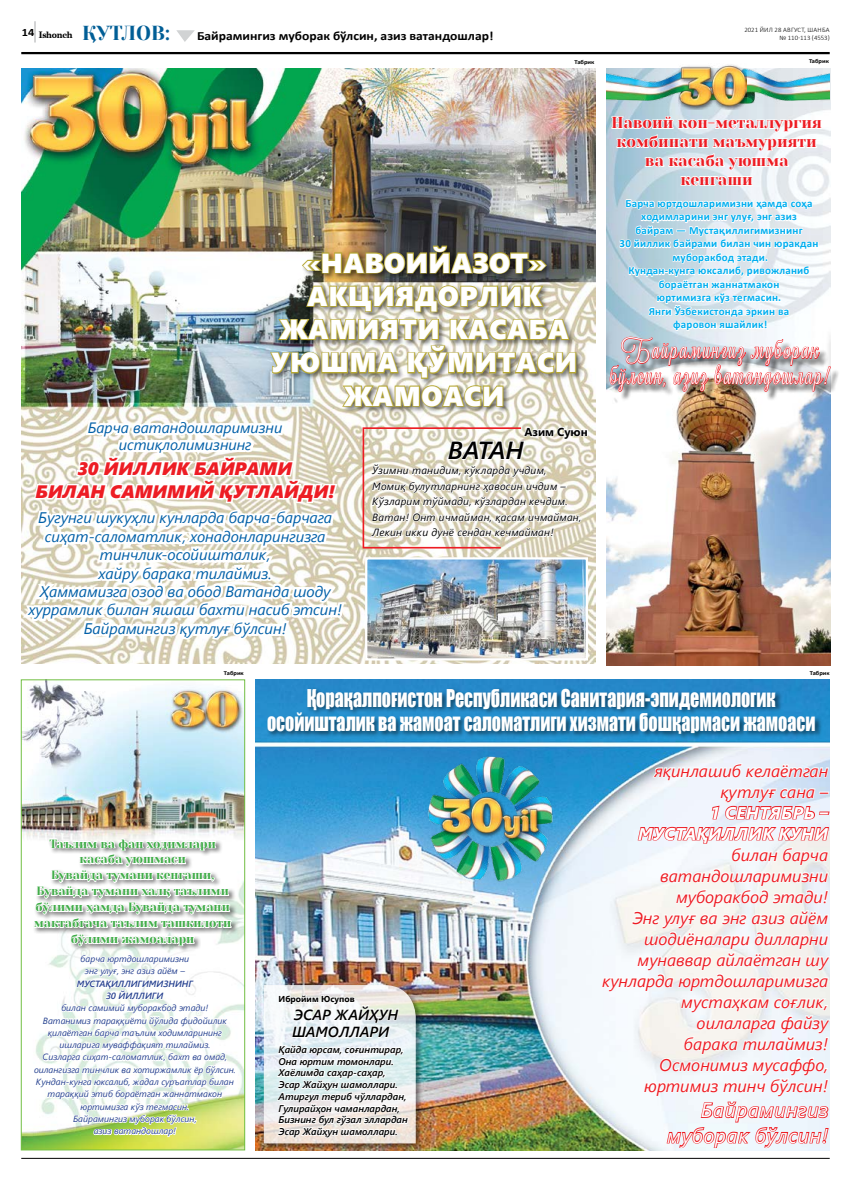
<style>
.page{position:relative;width:851px;height:1180px;background:#fff}
.page>*{position:absolute;margin:0;border:0;box-sizing:border-box;transform-origin:0 0}
.t1{font:27.53px/33.3px "Segoe UI Black";letter-spacing:.02em;color:#fff;text-align:center}
.t2{font:italic 600 24.67px "Segoe UI";letter-spacing:-.04em;color:#000}
.t3{font:23.92px/25.7px "Lavanderia C";letter-spacing:.06em;color:#fff;text-align:center}
.t4{font:22.5px/24.6px "UZ Impact";color:#fff;text-align:center;scale:.8 1}
.t5{font:20.25px "Yeseva One";color:#005e96}
.t6{font:italic 19.88px/25.5px "Segoe UI";letter-spacing:.04em;color:#fff;text-align:right}
.t7{font:italic 18px/23.1px "Segoe UI Black";color:#ed1d24;text-align:center}
.t8{font:italic 16.88px/21px "Segoe UI";color:#ed1d24;text-align:right}
.t9{font:italic 700 16.88px "Segoe UI";letter-spacing:.035em;color:#fff}
.t10{font:15.75px/18.9px "Yeseva One";color:#ed1d24;text-align:center}
.t11{font:italic 15.3px/18.4px "Segoe UI";color:#005fa7;text-align:center}
.t12{font:italic 15px/16.9px "Segoe UI";color:#005fa7;text-align:center}
.t13{font:italic 600 14.62px/17.5px "Segoe UI";color:#000}
.t14{font:700 12.52px "Calibri";color:#000;scale:1.09 1}
.t15{font:12px/15.9px "Yeseva One";color:#41ad49;text-align:center}
.t16{font:700 11.48px "Segoe UI";color:#000}
.t17{font:700 11.02px/13.5px "Calibri";letter-spacing:.02em;color:#00aeef;text-align:center}
.t18{font:italic 10.5px/15.5px "Segoe UI";letter-spacing:.02em;color:#000}
.t19{font:italic 600 9.75px/11.7px "Segoe UI";color:#000}
.t20{font:italic 9px/12.3px "Segoe UI";color:#25408f;text-align:center}
.t21{font:italic 600 9px/12.3px "Segoe UI";color:#25408f;text-align:center}
.t22{font:700 9px "Century Schlbk Cyrillic BT";letter-spacing:-.03em;color:#000;scale:.95 1}
.t23{font:700 8.62px "Segoe UI";color:#000}
.t24{font:300 6.75px/8.1px "Calibri";color:#000;text-align:right}
.t25{font:700 6px "Calibri";color:#000;scale:1.09 1}
</style>
<div class="page">
<hr style="left:21px;top:1158px;width:808px;height:1px;background:#000">
<hr style="left:21px;top:52px;width:808px;height:2px;background:#000">
<svg style="left:35px;top:21px;width:1px;height:22px"></svg>
<img style="left:22px;top:69px;width:573px;height:594px">
<img style="left:606px;top:69px;width:224px;height:596px">
<img style="left:23px;top:683px;width:220px;height:465px">
<div style="left:21px;top:679px;width:224px;height:471px;border:1px solid #72bf44"></div>
<img style="left:606px;top:69px;width:223px;height:37px">
<img style="left:678px;top:64px;width:68px;height:46px">
<div style="left:269px;top:244px;width:314px;height:170px;background:#000;opacity:.5"></div>
<img style="left:300px;top:244px;width:248px;height:31px">
<img style="left:20px;top:284px;width:568px;height:399px">
<img style="left:368px;top:560px;width:217px;height:97px">
<div style="left:365px;top:557px;width:223px;height:103px;border:2px solid #fff"></div>
<div style="left:611px;top:338px;width:228px;height:63px;background:#000;opacity:.75"></div>
<svg style="left:609px;top:115px;width:221px;height:316px"></svg>
<img style="left:255px;top:680px;width:574px;height:471px">
<svg style="left:600px;top:757px;width:230px;height:394px"></svg>
<div style="left:266px;top:688px;width:556px;height:53px;background:#000;opacity:.5"></div>
<div style="left:263px;top:984px;width:159px;height:167px;background:#000;opacity:.5"></div>
<svg style="left:264px;top:985px;width:151px;height:161px"></svg>
<img style="left:418px;top:751px;width:140px;height:133px">
<img style="left:435px;top:793px;width:108px;height:50px">
<svg style="left:33px;top:836px;width:204px;height:311px"></svg>
<svg style="left:176px;top:30px;width:19px;height:12px"></svg>
<h3 class="t5" style="left:82px;top:21px;width:89px">ҚУТЛОВ:</h3>
<h3 class="t14" style="left:197px;top:28px;width:273px">Байрамингиз муборак бўлсин, азиз ватандошлар!</h3>
<p class="t22" style="left:22px;top:29px;width:55px"><sup>14</sup> Ishonch</p>
<p class="t24" style="left:744px;top:26px;width:87px">2021 ЙИЛ 28 АВГУСТ, шАНБА № 110-113 (4553)</p>
<p class="t25" style="left:574px;top:58px;width:20px">Табрик</p>
<p class="t25" style="left:808px;top:57px;width:20px">Табрик</p>
<h1 class="t1" style="left:271px;top:245px;width:307px">«Навоийазот» акциядорлик жамияти касаба уюшма қўмитаси жамоаси</h1>
<p class="t16" style="left:524px;top:422px;width:65px">Азим Суюн</p>
<h2 class="t2" style="left:448px;top:427px;width:77px">ВАТАН</h2>
<p class="t18" style="left:372px;top:462px;width:210px">Ўзимни танидим, кўкларда учдим, Момиқ булутларнинг ҳавосин ичдим – Кўзларим тўймади, кўзлардан кечдим.<br>Ватан! Онт ичмайман, қасам ичмайман, Лекин икки дунё сендан кечмайман!</p>
<h3 class="t12" style="left:88px;top:418px;width:196px">Барча ватандошларимизни истиқлолимизнинг</h3>
<h3 class="t7" style="left:35px;top:456px;width:301px">30 йиллик байрами<br>билан самимий қутлайди!</h3>
<h3 class="t11" style="left:28px;top:508px;width:315px">Бугунги шукуҳли кунларда барча-барчага сиҳат-саломатлик, хонадонларингизга тинчлик-осойишталик,<br>хайру барака тилаймиз.<br>Ҳаммамизга озод ва обод Ватанда шоду хуррамлик билан яшаш бахти насиб этсин!<br>Байрамингиз қутлуғ бўлсин!</h3>
<h3 class="t10" style="left:611px;top:114px;width:212px">Навоий кон-металлургия комбинати маъмурияти ва касаба уюшма кенгаши</h3>
<p class="t17" style="left:619px;top:196px;width:200px">Барча юртдошларимизни ҳамда соҳа ходимларини энг улуғ, энг азиз<br>байрам — Мустақиллигимизнинг<br>30 йиллик байрами билан чин юракдан муборакбод этади.<br>Кундан-кунга юксалиб, ривожланиб бораётган жаннатмакон<br>юртимизга кўз тегмасин.<br>Янги Ўзбекистонда эркин ва<br>фаровон яшайлик!</p>
<h3 class="t3" style="left:610px;top:337px;width:219px">байрамингиз муборак бўлсин, азиз ватандошлар!</h3>
<p class="t25" style="left:224px;top:669px;width:20px">Табрик</p>
<p class="t25" style="left:809px;top:669px;width:20px">Табрик</p>
<h3 class="t15" style="left:34px;top:836px;width:199px">Таълим ва фан ходимлари касаба уюшмаси<br>Бувайда тумани кенгаши,<br>Бувайда тумани халқ таълими бўлими ҳамда Бувайда тумани мактабгача таълим ташкилоти бўлими жамоалари</h3>
<p class="t20" style="left:81px;top:952px;width:110px">барча юртдошларимизни энг улуғ, энг азиз айём –</p>
<p class="t21" style="left:77px;top:976px;width:118px">МУСТАҚИЛЛИГИМИЗНИНГ<br>30 ЙИЛЛИГИ</p>
<p class="t20" style="left:34px;top:1001px;width:203px">билан самимий муборакбод этади!<br>Ватанимиз тараққиёти йўлида фидойилик қилаётган барча таълим ходимларининг ишларига муваффақият тилаймиз.<br>Сизларга сиҳат-саломатлик, бахт ва омад, оилангизга тинчлик ва хотиржамлик ёр бўлсин.<br>Кундан-кунга юксалиб, жадал суръатлар билан тараққий этиб бораётган жаннатмакон юртимизга кўз тегмасин.<br>Байрамингиз муборак бўлсин,<br>азиз ватандошлар!</p>
<h3 class="t4" style="left:267px;top:685px;width:687px">Қорақалпоғистон Республикаси Санитария-эпидемиологик осойишталик ва жамоат саломатлиги хизмати бошқармаси жамоаси</h3>
<p class="t23" style="left:278px;top:992px;width:78px">Ибройим Юсупов</p>
<h3 class="t13" style="left:292px;top:1003px;width:108px">ЭСАР ЖАЙҲУН<br>ШАМОЛЛАРИ</h3>
<p class="t19" style="left:278px;top:1042px;width:131px">Қайда юрсам, соғинтирар,<br>Она юртим томонлари.<br>Хаёлимда саҳар-саҳар,<br>Эсар Жайҳун шамоллари.<br>Атиргул териб чўллардан,<br>Гулирайҳон чаманлардан,<br>Бизнинг бул гўзал эллардан<br>Эсар Жайҳун шамоллари.</p>
<h3 class="t8" style="left:654px;top:759px;width:175px">яқинлашиб келаётган қутлуғ сана –</h3>
<h3 class="t9" style="left:710px;top:797px;width:119px">1 сентябрь –</h3>
<h3 class="t9" style="left:638px;top:818px;width:28px">Мустақ</h3>
<h3 class="t9" style="left:708px;top:818px;width:84px">иллик кун</h3>
<h3 class="t9" style="left:814px;top:818px;width:15px">и</h3>
<p class="t8" style="left:602px;top:843px;width:227px">билан барча ватандошларимизни муборакбод этади!<br>Энг улуғ ва энг азиз айём шодиёналари дилларни мунаввар айлаётган шу кунларда юртдошларимизга мустаҳкам соғлик, оилаларга файзу<br>барака тилаймиз! осмонимиз мусаффо, юртимиз тинч бўлсин!</p>
<h3 class="t6" style="left:667px;top:1096px;width:163px">Байрамингиз муборак бўлсин!</h3>
</div>
